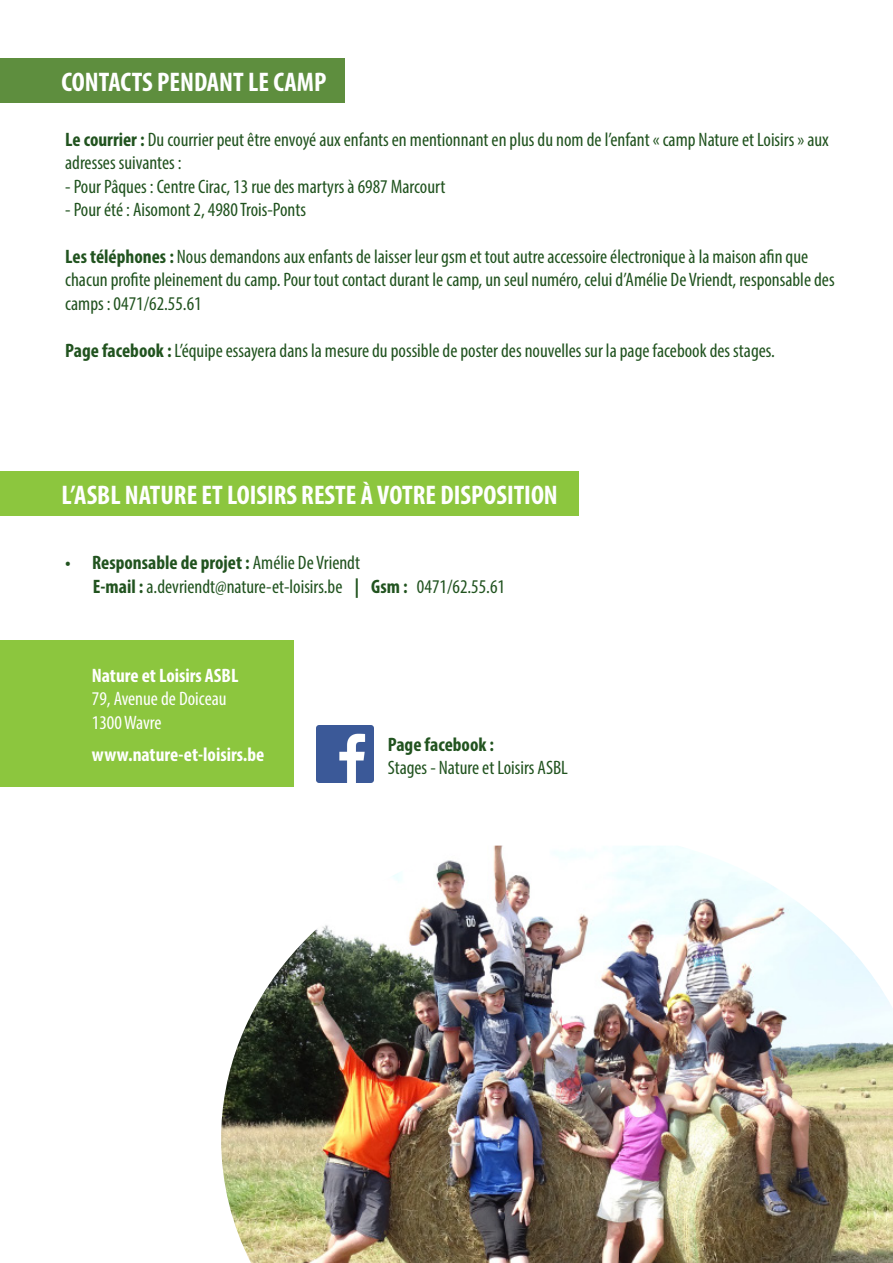
<style>
.page{position:relative;width:893px;height:1263px;background:#fff}
.page>*{position:absolute;margin:0;border:0;box-sizing:border-box;transform-origin:0 0}
.t1{font:700 condensed 27px "Myriad Pro";color:#fff}
.t2{font:condensed 19.5px/23.4px "Myriad Pro";color:#21531f}
.t3{font:700 condensed 19.5px "Myriad Pro";color:#21531f}
.t4{font:700 condensed 19.5px "Myriad Pro";color:#fff}
.t5{font:condensed 19.5px "Myriad Pro";color:#fff}
.s1{font-weight:700}
.s2{font-weight:400}
</style>
<div class="page">
<div style="left:0;top:471px;width:578px;height:45px;background:#8cc63e"></div>
<div style="left:0;top:58px;width:345px;height:45px;background:#5e8e3e"></div>
<div style="left:0;top:640px;width:293px;height:147px;background:#8cc63e"></div>
<img style="left:316px;top:726px;width:57px;height:57px">
<img style="left:221px;top:845px;width:672px;height:418px">
<p class="t1" style="left:62px;top:65px;width:266px">CONTACTS PENDANT LE CAMP</p>
<p class="t2" style="left:65px;top:128px;width:765px"><span class="s1">Le courrier :</span> Du courrier peut être envoyé aux enfants en mentionnant en plus du nom de l’enfant « camp Nature et Loisirs » aux adresses suivantes :</p>
<p class="t2" style="left:65px;top:174px;width:382px">- Pour Pâques : Centre Cirac, 13 rue des martyrs à 6987 Marcourt</p>
<p class="t2" style="left:65px;top:198px;width:242px">- Pour été : Aisomont 2, 4980 Trois-Ponts</p>
<p class="t2" style="left:65px;top:245px;width:771px"><span class="s1">Les téléphones :</span> Nous demandons aux enfants de laisser leur gsm et tout autre accessoire électronique à la maison afin que chacun profite pleinement du camp. Pour tout contact durant le camp, un seul numéro, celui d’Amélie De Vriendt, responsable des camps : 0471/62.55.61</p>
<p class="t2" style="left:65px;top:338px;width:711px"><span class="s1">Page facebook :</span> L’équipe essayera dans la mesure du possible de poster des nouvelles sur la page facebook des stages.</p>
<p class="t1" style="left:62px;top:478px;width:498px">L’ASBL NATURE ET LOISIRS RESTE À VOTRE DISPOSITION</p>
<p class="t3" style="left:65px;top:550px;width:296px">• Responsable de projet : <span class="s2">Amélie De Vriendt</span></p>
<p class="t2" style="left:93px;top:574px;width:414px"><span class="s1">E-mail :</span> a.devriendt@nature-et-loisirs.be <span class="s1">| Gsm :</span> 0471/62.55.61</p>
<p class="t4" style="left:92px;top:663px;width:148px">Nature et Loisirs ASBL</p>
<p class="t5" style="left:92px;top:687px;width:136px">79, Avenue de Doiceau</p>
<p class="t5" style="left:92px;top:710px;width:71px">1300 Wavre</p>
<p class="t4" style="left:92px;top:742px;width:174px">www.nature-et-loisirs.be</p>
<p class="t3" style="left:388px;top:732px;width:108px">Page facebook :</p>
<p class="t2" style="left:388px;top:756px;width:182px">Stages - Nature et Loisirs ASBL</p>
</div>
